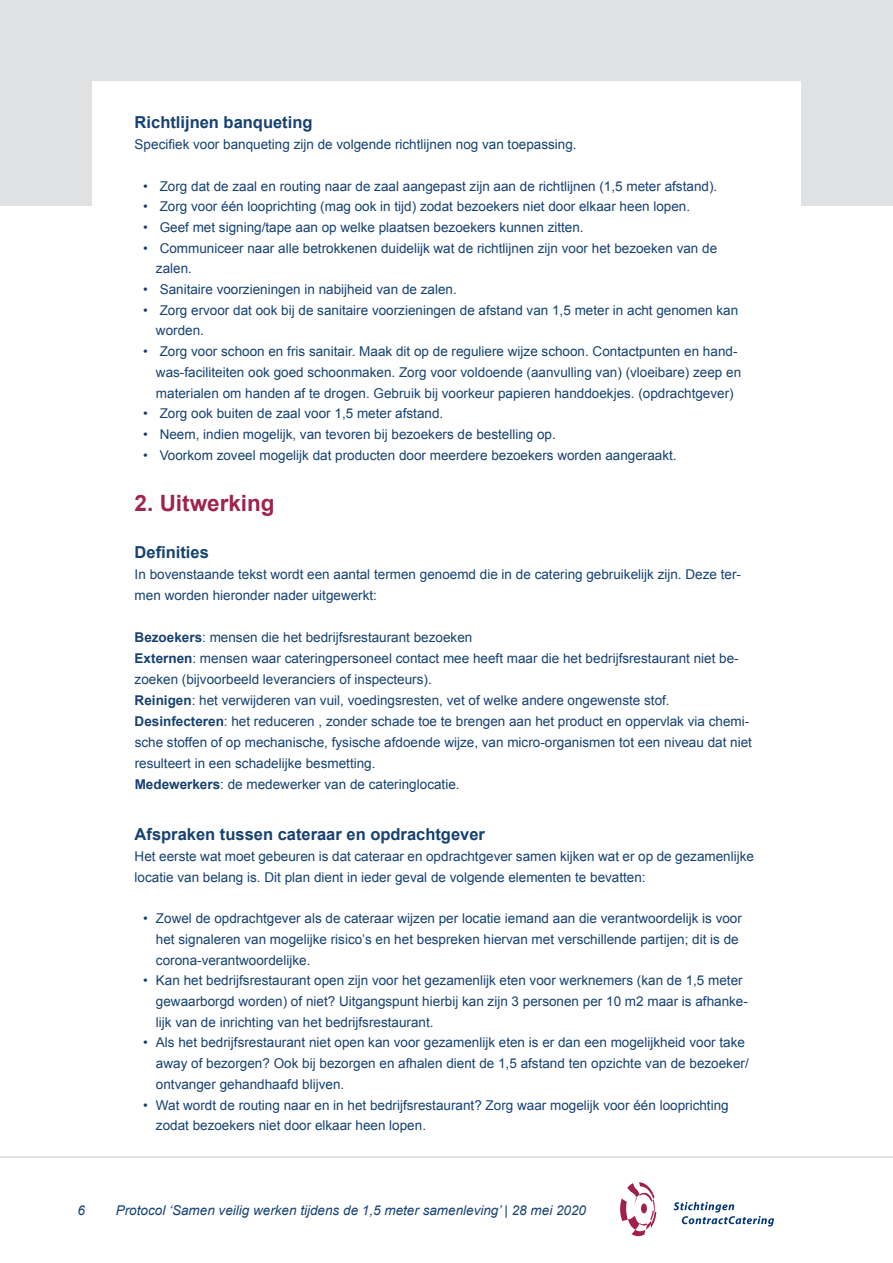
<style>
.page{position:relative;width:893px;height:1263px;background:#fff}
.page>*{position:absolute;margin:0;border:0;box-sizing:border-box;transform-origin:0 0}
.t1{font:700 22.5px "Arial";color:#9e244f}
.t2{font:700 16.5px "Arial";color:#164171}
.t3{font:13.5px/20.7px "Arial";color:#164171}
.t4{font:italic 13.5px "Arial";color:#164171}
.s1{font-weight:700}
</style>
<div class="page">
<hr style="left:0;top:1157px;width:893px;height:1px;background:#e0e1e3">
<svg style="left:620px;top:1182px;width:36px;height:54px"></svg>
<svg style="left:673px;top:1202px;width:101px;height:24px"></svg>
<div style="left:0;top:0;width:893px;height:206px;background:#e0e1e3"></div>
<div style="left:92px;top:81px;width:709px;height:172px;background:#fff"></div>
<p class="t2" style="left:135px;top:111px;width:179px">Richtlijnen banqueting</p>
<p class="t3" style="left:135px;top:134px;width:443px">Specifiek voor banqueting zijn de volgende richtlijnen nog van toepassing.</p>
<p class="t3" style="left:143px;top:176px;width:576px">• Zorg dat de zaal en routing naar de zaal aangepast zijn aan de richtlijnen (1,5 meter afstand).</p>
<p class="t3" style="left:143px;top:196px;width:549px">• Zorg voor één looprichting (mag ook in tijd) zodat bezoekers niet door elkaar heen lopen.</p>
<p class="t3" style="left:143px;top:217px;width:442px">• Geef met signing/tape aan op welke plaatsen bezoekers kunnen zitten.</p>
<p class="t3" style="left:156px;top:238px;width:563px;text-indent:-13px">• Communiceer naar alle betrokkenen duidelijk wat de richtlijnen zijn voor het bezoeken van de zalen.</p>
<p class="t3" style="left:143px;top:279px;width:315px">• Sanitaire voorzieningen in nabijheid van de zalen.</p>
<p class="t3" style="left:156px;top:300px;width:584px;text-indent:-13px">• Zorg ervoor dat ook bij de sanitaire voorzieningen de afstand van 1,5 meter in acht genomen kan worden.</p>
<p class="t3" style="left:156px;top:341px;width:587px;text-indent:-13px">• Zorg voor schoon en fris sanitair. Maak dit op de reguliere wijze schoon. Contactpunten en hand&shy;was-faciliteiten ook goed schoonmaken. Zorg voor voldoende (aanvulling van) (vloeibare) zeep en materialen om handen af te drogen. Gebruik bij voorkeur papieren handdoekjes. (opdrachtgever)</p>
<p class="t3" style="left:143px;top:403px;width:302px">• Zorg ook buiten de zaal voor 1,5 meter afstand.</p>
<p class="t3" style="left:143px;top:424px;width:414px">• Neem, indien mogelijk, van tevoren bij bezoekers de bestelling op.</p>
<p class="t3" style="left:143px;top:445px;width:535px">• Voorkom zoveel mogelijk dat producten door meerdere bezoekers worden aangeraakt.</p>
<h1 class="t1" style="left:135px;top:488px;width:142px">2. Uitwerking</h1>
<p class="t2" style="left:135px;top:541px;width:76px">Definities</p>
<p class="t3" style="left:135px;top:563px;width:608px">In bovenstaande tekst wordt een aantal termen genoemd die in de catering gebruikelijk zijn. Deze ter&shy;men worden hieronder nader uitgewerkt:</p>
<p class="t3" style="left:135px;top:626px;width:619px"><span class="s1">Bezoekers</span>: mensen die het bedrijfsrestaurant bezoeken<br><span class="s1">Externen</span>: mensen waar cateringpersoneel contact mee heeft maar die het bedrijfsrestaurant niet be&shy;zoeken (bijvoorbeeld leveranciers of inspecteurs).<br><span class="s1">Reinigen</span>: het verwijderen van vuil, voedingsresten, vet of welke andere ongewenste stof.<br><span class="s1">Desinfecteren</span>: het reduceren , zonder schade toe te brengen aan het product en oppervlak via chemi&shy;sche stoffen of op mechanische, fysische afdoende wijze, van micro-organismen tot een niveau dat niet resulteert in een schadelijke besmetting.<br><span class="s1">Medewerkers</span>: de medewerker van de cateringlocatie.</p>
<p class="t2" style="left:135px;top:823px;width:352px">Afspraken tussen cateraar en opdrachtgever</p>
<p class="t3" style="left:135px;top:845px;width:621px">Het eerste wat moet gebeuren is dat cateraar en opdrachtgever samen kijken wat er op de gezamenlijke locatie van belang is. Dit plan dient in ieder geval de volgende elementen te bevatten:</p>
<p class="t3" style="left:156px;top:908px;width:587px;text-indent:-13px">• Zowel de opdrachtgever als de cateraar wijzen per locatie iemand aan die verantwoordelijk is voor het signaleren van mogelijke risico’s en het bespreken hiervan met verschillende partijen; dit is de corona-verantwoordelijke.</p>
<p class="t3" style="left:156px;top:970px;width:594px;text-indent:-13px">• Kan het bedrijfsrestaurant open zijn voor het gezamenlijk eten voor werknemers (kan de 1,5 meter gewaarborgd worden) of niet? Uitgangspunt hierbij kan zijn 3 personen per 10 m2 maar is afhanke&shy;lijk van de inrichting van het bedrijfsrestaurant.</p>
<p class="t3" style="left:156px;top:1032px;width:594px;text-indent:-13px">• Als het bedrijfsrestaurant niet open kan voor gezamenlijk eten is er dan een mogelijkheid voor take away of bezorgen? Ook bij bezorgen en afhalen dient de 1,5 afstand ten opzichte van de bezoeker/ ontvanger gehandhaafd blijven.</p>
<p class="t3" style="left:156px;top:1094px;width:574px;text-indent:-13px">• Wat wordt de routing naar en in het bedrijfsrestaurant? Zorg waar mogelijk voor één looprichting zodat bezoekers niet door elkaar heen lopen.</p>
<p class="t4" style="left:77px;top:1201px;width:9px">6</p>
<p class="t4" style="left:116px;top:1201px;width:472px">Protocol ‘Samen veilig werken tijdens de 1,5 meter samenleving’ | 28 mei 2020</p>
</div>
